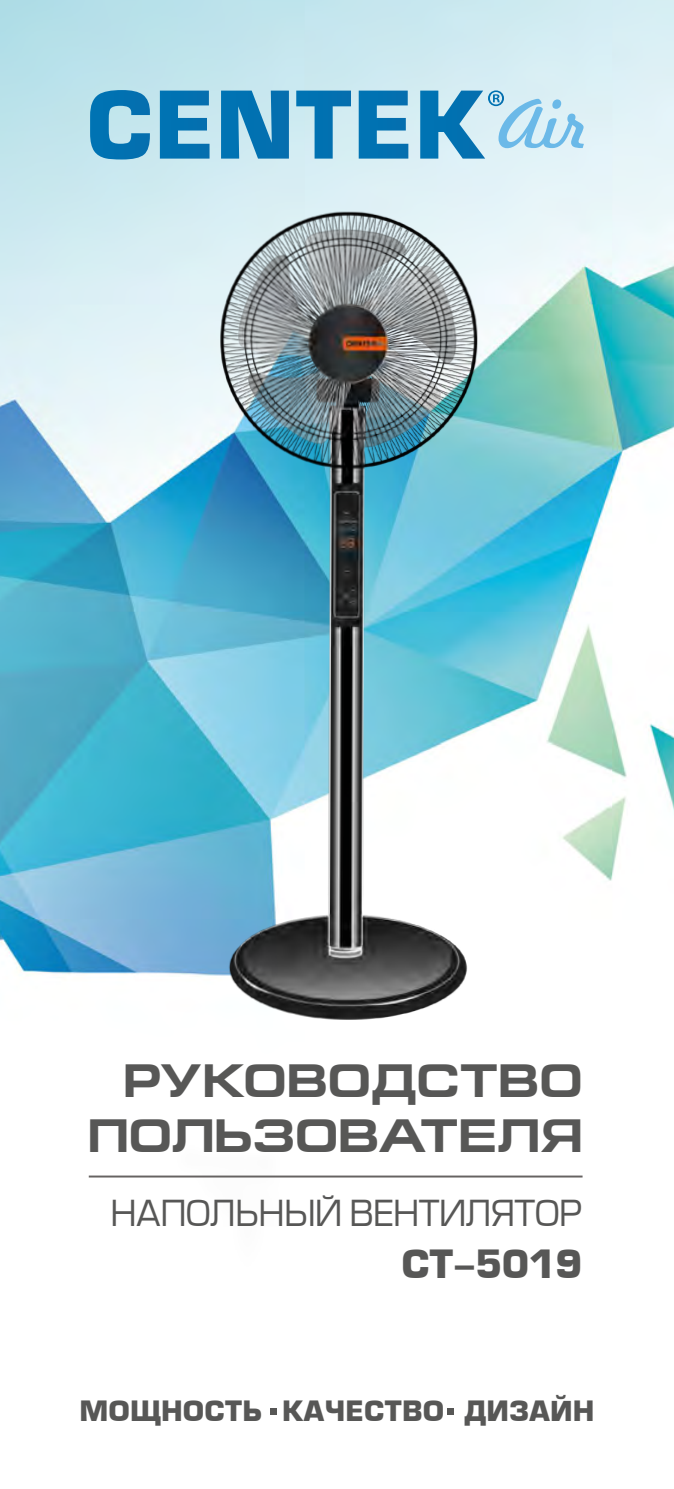
<style>
.page{position:relative;width:674px;height:1489px;background:#fff}
.page>*{position:absolute;margin:0;border:0;box-sizing:border-box;transform-origin:0 0}
.t1{font:700 47.5px/55.5px "Europe Ext";letter-spacing:-.005em;color:#575756;text-align:right}
.t2{font:700 38px "Europe";letter-spacing:-.02em;color:#575756}
.t3{font:35px "Europe";letter-spacing:-.02em;color:#575756}
.t4{font:700 27.25px "Europe";color:#575756}
</style>
<div class="page">
<img style="left:0;top:0;width:673px;height:1415px">
<img style="left:196px;top:188px;width:303px;height:835px">
<div style="left:270px;top:1407px;width:7px;height:6px;background:#575756"></div>
<svg style="left:447px;top:1407px;width:6px;height:6px"></svg>
<hr style="left:89px;top:1175px;width:493px;height:2px;background:#666362">
<svg style="left:90px;top:90px;width:60px;height:69px;background:#499cc7"></svg>
<svg style="left:160px;top:91px;width:49px;height:68px;background:#338fc1"></svg>
<svg style="left:221px;top:91px;width:68px;height:68px;background:#2e8bbe"></svg>
<svg style="left:296px;top:91px;width:55px;height:68px;background:#6eb1d2"></svg>
<svg style="left:358px;top:91px;width:50px;height:68px;background:#3992c2"></svg>
<svg style="left:420px;top:90px;width:163px;height:69px;background:#94c7e2"></svg>
<p class="t1" style="left:88px;top:1052px;width:496px">РУКОВОДСТВО<br>ПОЛЬЗОВАТЕЛЯ</p>
<p class="t3" style="left:110px;top:1194px;width:473px">НАПОЛЬНЫЙ ВЕНТИЛЯТОР</p>
<p class="t2" style="left:401px;top:1241px;width:182px">CT-5019</p>
<p class="t4" style="left:80px;top:1394px;width:516px">МОЩНОСТЬ КАЧЕСТВО ДИЗАЙН</p>
</div>
